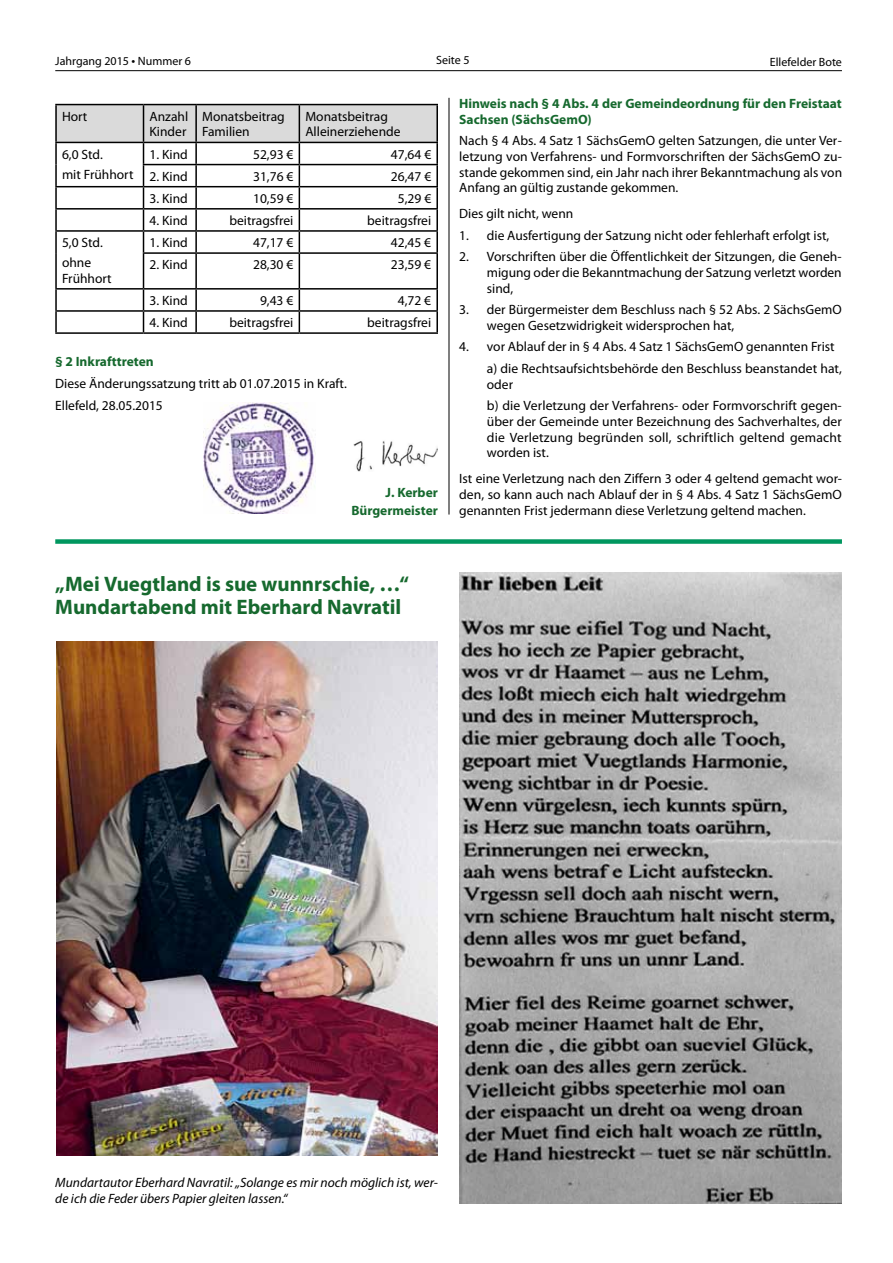
<style>
.page{position:relative;width:893px;height:1263px;background:#fff}
.page>*{position:absolute;margin:0;border:0;box-sizing:border-box;transform-origin:0 0}
.t1{font:700 21px/22.5px "Myriad Pro";color:#16692e}
.t2{font:13.5px/15.8px "Myriad Pro";color:#000}
.t3{font:700 13.5px/17.2px "Myriad Pro";color:#16692e;text-align:right}
.t4{font:italic 13.5px/16.5px "Myriad Pro";color:#000}
.t5{font:12px "Myriad Pro";color:#000}
.s1{font-size:13.5px}
</style>
<div class="page">
<hr style="left:55px;top:70px;width:787px;height:1px;background:#000">
<img style="left:203px;top:403px;width:112px;height:110px">
<hr style="left:55px;top:104px;width:89px;height:1px;background:#000">
<hr style="left:55px;top:105px;width:2px;height:37px;background:#000">
<hr style="left:144px;top:104px;width:52px;height:1px;background:#000">
<hr style="left:196px;top:104px;width:103px;height:1px;background:#000">
<hr style="left:299px;top:104px;width:139px;height:1px;background:#000">
<hr style="left:436px;top:105px;width:2px;height:37px;background:#000">
<hr style="left:55px;top:142px;width:89px;height:1px;background:#000">
<hr style="left:55px;top:143px;width:2px;height:22px;background:#000">
<hr style="left:299px;top:142px;width:139px;height:1px;background:#000">
<hr style="left:436px;top:143px;width:2px;height:21px;background:#000">
<hr style="left:55px;top:165px;width:2px;height:21px;background:#000">
<hr style="left:299px;top:164px;width:139px;height:1px;background:#000">
<hr style="left:436px;top:165px;width:2px;height:21px;background:#000">
<hr style="left:55px;top:186px;width:89px;height:1px;background:#000">
<hr style="left:55px;top:187px;width:2px;height:21px;background:#000">
<hr style="left:299px;top:186px;width:139px;height:1px;background:#000">
<hr style="left:436px;top:187px;width:2px;height:21px;background:#000">
<hr style="left:55px;top:208px;width:89px;height:2px;background:#000">
<hr style="left:55px;top:210px;width:2px;height:20px;background:#000">
<hr style="left:299px;top:208px;width:139px;height:2px;background:#000">
<hr style="left:436px;top:210px;width:2px;height:20px;background:#000">
<hr style="left:55px;top:230px;width:89px;height:2px;background:#000">
<hr style="left:55px;top:232px;width:2px;height:21px;background:#000">
<hr style="left:299px;top:230px;width:139px;height:2px;background:#000">
<svg style="left:56px;top:105px;width:381px;height:147px"></svg>
<hr style="left:436px;top:232px;width:2px;height:20px;background:#000">
<hr style="left:55px;top:253px;width:2px;height:35px;background:#000">
<hr style="left:143px;top:252px;width:53px;height:2px;background:#000">
<hr style="left:143px;top:254px;width:1px;height:34px;background:#000">
<hr style="left:196px;top:252px;width:103px;height:2px;background:#000">
<hr style="left:195px;top:254px;width:2px;height:34px;background:#000">
<hr style="left:299px;top:252px;width:139px;height:2px;background:#000">
<hr style="left:299px;top:254px;width:1px;height:34px;background:#000">
<hr style="left:436px;top:254px;width:2px;height:34px;background:#000">
<hr style="left:55px;top:288px;width:89px;height:2px;background:#000">
<hr style="left:55px;top:290px;width:2px;height:20px;background:#000">
<hr style="left:144px;top:288px;width:52px;height:2px;background:#000">
<hr style="left:196px;top:288px;width:103px;height:2px;background:#000">
<hr style="left:195px;top:290px;width:2px;height:20px;background:#000">
<hr style="left:299px;top:288px;width:139px;height:2px;background:#000">
<hr style="left:436px;top:290px;width:2px;height:20px;background:#000">
<hr style="left:55px;top:310px;width:89px;height:2px;background:#000">
<hr style="left:55px;top:312px;width:2px;height:20px;background:#000">
<hr style="left:144px;top:310px;width:52px;height:2px;background:#000">
<svg style="left:143px;top:290px;width:1px;height:42px"></svg>
<hr style="left:196px;top:310px;width:103px;height:2px;background:#000">
<hr style="left:195px;top:312px;width:2px;height:20px;background:#000">
<hr style="left:299px;top:310px;width:139px;height:2px;background:#000">
<svg style="left:299px;top:290px;width:1px;height:42px"></svg>
<hr style="left:436px;top:312px;width:2px;height:20px;background:#000">
<hr style="left:55px;top:332px;width:89px;height:2px;background:#000">
<hr style="left:144px;top:332px;width:52px;height:2px;background:#000">
<hr style="left:196px;top:332px;width:103px;height:2px;background:#000">
<hr style="left:299px;top:332px;width:139px;height:2px;background:#000">
<img style="left:354px;top:441px;width:84px;height:30px">
<img style="left:57px;top:642px;width:381px;height:514px">
<img style="left:459px;top:573px;width:383px;height:630px">
<div style="left:55px;top:539px;width:787px;height:5px;background:#00975f"></div>
<hr style="left:449px;top:98px;width:1px;height:416px;background:#000">
<p class="t5" style="left:55px;top:55px;width:137px">Jahrgang 2015 <span class="s1">•</span> Nummer 6</p>
<p class="t5" style="left:436px;top:54px;width:35px">Seite 5</p>
<p class="t5" style="left:770px;top:56px;width:74px">Ellefelder Bote</p>
<p class="t2" style="left:62px;top:109px;width:27px">Hort</p>
<p class="t2" style="left:150px;top:109px;width:40px">Anzahl<br>Kinder</p>
<p class="t2" style="left:202px;top:109px;width:84px">Monatsbeitrag<br>Familien</p>
<p class="t2" style="left:305px;top:109px;width:97px">Monatsbeitrag<br>Alleinerziehende</p>
<p class="t2" style="left:62px;top:144px;width:73px;line-height:20px">6,0 Std.<br>mit Frühhort</p>
<p class="t2" style="left:150px;top:146px;width:40px">1. Kind</p>
<p class="t2" style="left:253px;top:146px;width:42px">52,93 €</p>
<p class="t2" style="left:391px;top:146px;width:42px">47,64 €</p>
<p class="t2" style="left:150px;top:169px;width:40px">2. Kind</p>
<p class="t2" style="left:253px;top:169px;width:42px">31,76 €</p>
<p class="t2" style="left:391px;top:169px;width:42px">26,47 €</p>
<p class="t2" style="left:150px;top:191px;width:40px">3. Kind</p>
<p class="t2" style="left:253px;top:191px;width:42px">10,59 €</p>
<p class="t2" style="left:398px;top:191px;width:35px">5,29 €</p>
<p class="t2" style="left:150px;top:213px;width:40px">4. Kind</p>
<p class="t2" style="left:229px;top:213px;width:65px">beitragsfrei</p>
<p class="t2" style="left:367px;top:213px;width:65px">beitragsfrei</p>
<p class="t2" style="left:62px;top:233px;width:42px;line-height:20px">5,0 Std. ohne</p>
<p class="t2" style="left:62px;top:271px;width:51px">Frühhort</p>
<p class="t2" style="left:150px;top:235px;width:40px">1. Kind</p>
<p class="t2" style="left:253px;top:235px;width:42px">47,17 €</p>
<p class="t2" style="left:391px;top:235px;width:42px">42,45 €</p>
<p class="t2" style="left:150px;top:257px;width:40px">2. Kind</p>
<p class="t2" style="left:253px;top:257px;width:42px">28,30 €</p>
<p class="t2" style="left:391px;top:257px;width:42px">23,59 €</p>
<p class="t2" style="left:150px;top:293px;width:40px">3. Kind</p>
<p class="t2" style="left:260px;top:293px;width:35px">9,43 €</p>
<p class="t2" style="left:398px;top:293px;width:35px">4,72 €</p>
<p class="t2" style="left:150px;top:315px;width:40px">4. Kind</p>
<p class="t2" style="left:229px;top:315px;width:65px">beitragsfrei</p>
<p class="t2" style="left:367px;top:315px;width:65px">beitragsfrei</p>
<p class="t3" style="left:55px;top:353px;width:100px">§ 2 Inkrafttreten</p>
<p class="t2" style="left:55px;top:373px;width:293px;line-height:21.6px">Diese Änderungssatzung tritt ab 01.07.2015 in Kraft.<br>Ellefeld, 28.05.2015</p>
<p class="t3" style="left:351px;top:484px;width:88px">J. Kerber<br>Bürgermeister</p>
<p class="t3" style="left:459px;top:96px;width:384px;line-height:15.8px;text-align:left">Hinweis nach § 4 Abs. 4 der Gemeindeordnung für den Freistaat<br>Sachsen (SächsGemO)</p>
<p class="t2" style="left:459px;top:133px;width:384px;text-align:justify">Nach § 4 Abs. 4 Satz 1 SächsGemO gelten Satzungen, die unter Ver&shy;letzung von Verfahrens- und Formvorschriften der SächsGemO zu&shy;stande gekommen sind, ein Jahr nach ihrer Bekanntmachung als von Anfang an gültig zustande gekommen.</p>
<p class="t2" style="left:459px;top:206px;width:116px">Dies gilt nicht, wenn</p>
<p class="t2" style="left:459px;top:227px;width:372px">1. die Ausfertigung der Satzung nicht oder fehlerhaft erfolgt ist,</p>
<p class="t2" style="left:487px;top:249px;width:356px;text-align:justify;text-indent:-28px">2. Vorschriften über die Öffentlichkeit der Sitzungen, die Geneh&shy;migung oder die Bekanntmachung der Satzung verletzt worden sind,</p>
<p class="t2" style="left:487px;top:302px;width:356px;text-indent:-28px">3. der Bürgermeister dem Beschluss nach § 52 Abs. 2 SächsGemO wegen Gesetzwidrigkeit widersprochen hat,</p>
<p class="t2" style="left:487px;top:336px;width:356px;line-height:21.5px;text-indent:-28px">4. vor Ablauf der in § 4 Abs. 4 Satz 1 SächsGemO genannten Frist a) die Rechtsaufsichtsbehörde den Beschluss beanstandet hat,</p>
<p class="t2" style="left:487px;top:374px;width:356px;line-height:21.5px">oder<br>b) die Verletzung der Verfahrens- oder Formvorschrift gegen-</p>
<p class="t2" style="left:487px;top:414px;width:357px;text-align:justify">über der Gemeinde unter Bezeichnung des Sachverhaltes, der die Verletzung begründen soll, schriftlich geltend gemacht worden ist.</p>
<p class="t2" style="left:459px;top:471px;width:384px;text-align:justify">Ist eine Verletzung nach den Ziffern 3 oder 4 geltend gemacht wor&shy;den, so kann auch nach Ablauf der in § 4 Abs. 4 Satz 1 SächsGemO genannten Frist jedermann diese Verletzung geltend machen.</p>
<h1 class="t1" style="left:55px;top:573px;width:355px">„Mei Vuegtland is sue wunnrschie, …“<br>Mundartabend mit Eberhard Navratil</h1>
<p class="t4" style="left:55px;top:1174px;width:384px">Mundartautor Eberhard Navratil: „Solange es mir noch möglich ist, wer&shy;de ich die Feder übers Papier gleiten lassen.“</p>
</div>
